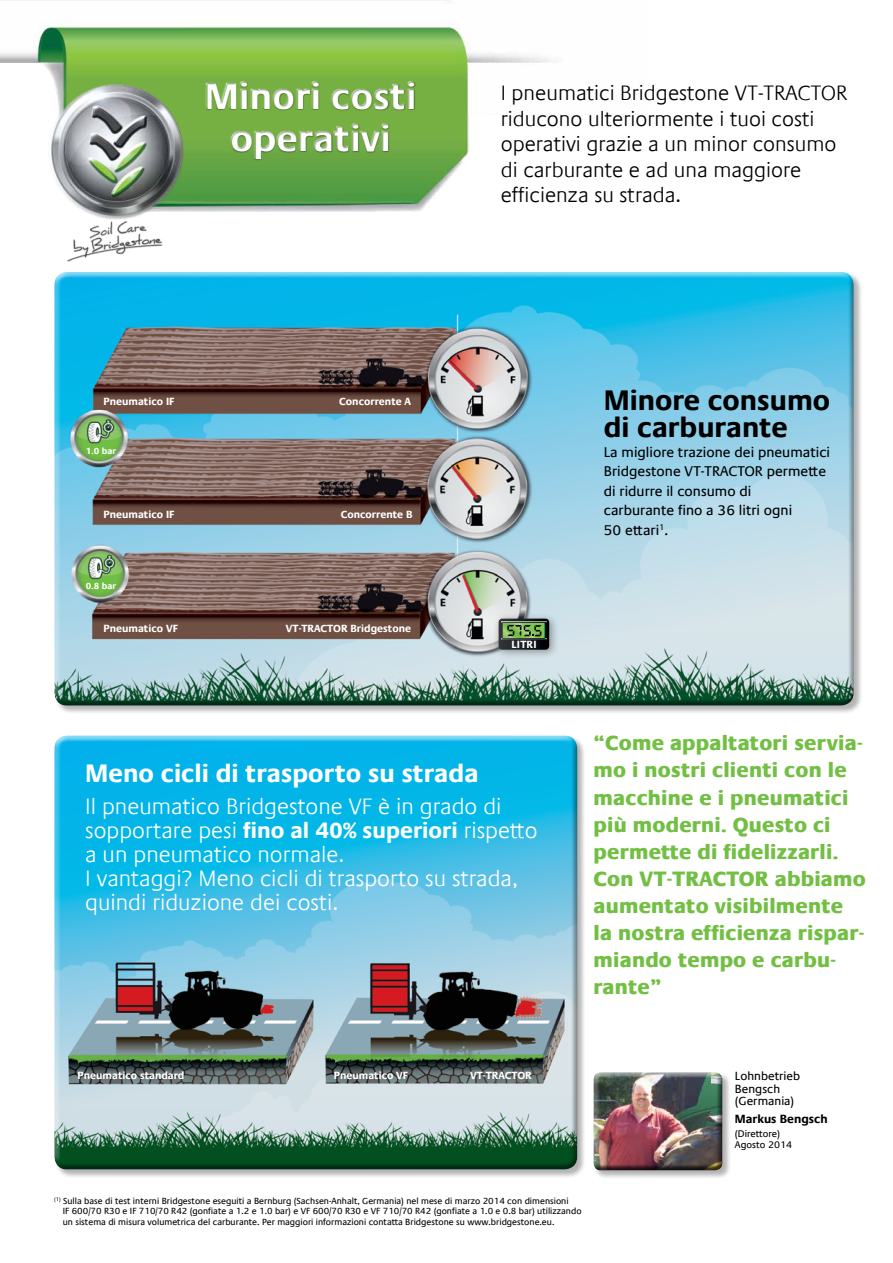
<style>
.page{position:relative;width:893px;height:1263px;background:#fff}
.page>*{position:absolute;margin:0;border:0;box-sizing:border-box;transform-origin:0 0}
.t1{font:700 37.5px/42px "Praxis Com";color:#fff;text-align:center}
.t2{font:700 28.5px/27px "Praxis Com";color:#000}
.t3{font:700 25.5px "Praxis Com";color:#fff}
.t4{font:300 22.5px/24px "Praxis Com";color:#fff}
.t5{font:800 21px/27px "Praxis Com";letter-spacing:.01em;color:#72bf44}
.t6{font:300 21px/25.5px "Praxis Com";color:#000}
.t7{font:14.25px/19.5px "Praxis Com";color:#000}
.t8{font:12px/12.8px "Praxis Com";color:#000}
.t9{font:700 12px "Praxis Com";color:#000}
.t10{font:700 10.5px "Praxis Com";color:#fff}
.t11{font:9.75px/11.2px "Praxis Com";color:#000}
.t12{font:9px/10.5px "Praxis Com";color:#000}
.t13{font:700 9px "Praxis Com";color:#fff}
.s1{font-weight:700}
</style>
<div class="page">
<img style="left:0;top:0;width:552px;height:211px">
<img style="left:38px;top:77px;width:156px;height:185px">
<div style="left:54px;top:271px;width:809px;height:443px;background:#000;opacity:.3"></div>
<div style="left:53px;top:274px;width:801px;height:432px;background:#000;opacity:.5"></div>
<div style="left:54px;top:735px;width:532px;height:443px;background:#000;opacity:.3"></div>
<div style="left:53px;top:737px;width:525px;height:433px;background:#000;opacity:.5"></div>
<div style="left:593px;top:1072px;width:138px;height:107px;background:#000;opacity:.3"></div>
<div style="left:592px;top:1071px;width:130px;height:96px;background:#fff;opacity:.75"></div>
<div style="left:592px;top:1073px;width:130px;height:99px;background:#000;opacity:.75"></div>
<div style="left:493px;top:613px;width:66px;height:47px;background:#000;opacity:.35"></div>
<svg style="left:499px;top:619px;width:50px;height:31px;background:#425939"></svg>
<svg style="left:205px;top:80px;width:211px;height:80px;background:#76ab49"></svg>
<h1 class="t1" style="left:205px;top:75px;width:213px">Minori costi operativi</h1>
<h3 class="t6" style="left:501px;top:81px;width:348px">I pneumatici Bridgestone VT-TRACTOR riducono ulteriormente i tuoi costi operativi grazie a un minor consumo di carburante e ad una maggiore efficienza su strada.</h3>
<p class="t10" style="left:104px;top:395px;width:72px">Pneumatico IF</p>
<p class="t10" style="left:339px;top:395px;width:73px">Concorrente A</p>
<p class="t13" style="left:86px;top:446px;width:32px">1.0 bar</p>
<p class="t10" style="left:104px;top:509px;width:72px">Pneumatico IF</p>
<p class="t10" style="left:341px;top:509px;width:73px">Concorrente B</p>
<p class="t13" style="left:86px;top:581px;width:32px">0.8 bar</p>
<p class="t10" style="left:104px;top:622px;width:76px">Pneumatico VF</p>
<p class="t10" style="left:286px;top:622px;width:127px">VT-TRACTOR Bridgestone</p>
<p class="t10" style="left:512px;top:638px;width:27px">LITRI</p>
<h2 class="t2" style="left:604px;top:387px;width:228px">Minore consumo di carburante</h2>
<h3 class="t7" style="left:604px;top:442px;width:228px">La migliore trazione dei pneumatici<br>Bridgestone VT-TRACTOR permette di ridurre il consumo di<br>carburante fino a 36 litri ogni<br>50 ettari<sup>1</sup>.</h3>
<h3 class="t3" style="left:85px;top:758px;width:395px">Meno cicli di trasporto su strada</h3>
<h3 class="t4" style="left:85px;top:795px;width:454px">Il pneumatico Bridgestone VF è in grado di sopportare pesi <span class="s1">fino al 40% superiori</span> rispetto a un pneumatico normale.<br>I vantaggi? Meno cicli di trasporto su strada, quindi riduzione dei costi.</h3>
<h3 class="t5" style="left:594px;top:730px;width:274px">“Come appaltatori servia&shy;mo i nostri clienti con le macchine e i pneumatici più moderni. Questo ci permette di fidelizzarli.<br>Con VT-TRACTOR abbiamo aumentato visibilmente la nostra efficienza rispar&shy;miando tempo e carbu&shy;rante”</h3>
<p class="t10" style="left:78px;top:1069px;width:108px">Pneumatico standard</p>
<p class="t10" style="left:334px;top:1069px;width:76px">Pneumatico VF</p>
<p class="t10" style="left:470px;top:1069px;width:63px">VT-TRACTOR</p>
<p class="t12" style="left:63px;top:1195px;width:520px;text-indent:-9px"><sup>(1)</sup> Sulla base di test interni Bridgestone eseguiti a Bernburg (Sachsen-Anhalt, Germania) nel mese di marzo 2014 con dimensioni<br>IF 600/70 R30 e IF 710/70 R42 (gonfiate a 1.2 e 1.0 bar) e VF 600/70 R30 e VF 710/70 R42 (gonfiate a 1.0 e 0.8 bar) utilizzando un sistema di misura volumetrica del carburante. Per maggiori informazioni contatta Bridgestone su www.bridgestone.eu.</p>
<h3 class="t8" style="left:735px;top:1069px;width:67px">Lohnbetrieb<br>Bengsch (Germania)</h3>
<h3 class="t9" style="left:735px;top:1112px;width:94px">Markus Bengsch</h3>
<p class="t11" style="left:735px;top:1128px;width:59px">(Direttore)<br>Agosto 2014</p>
</div>
